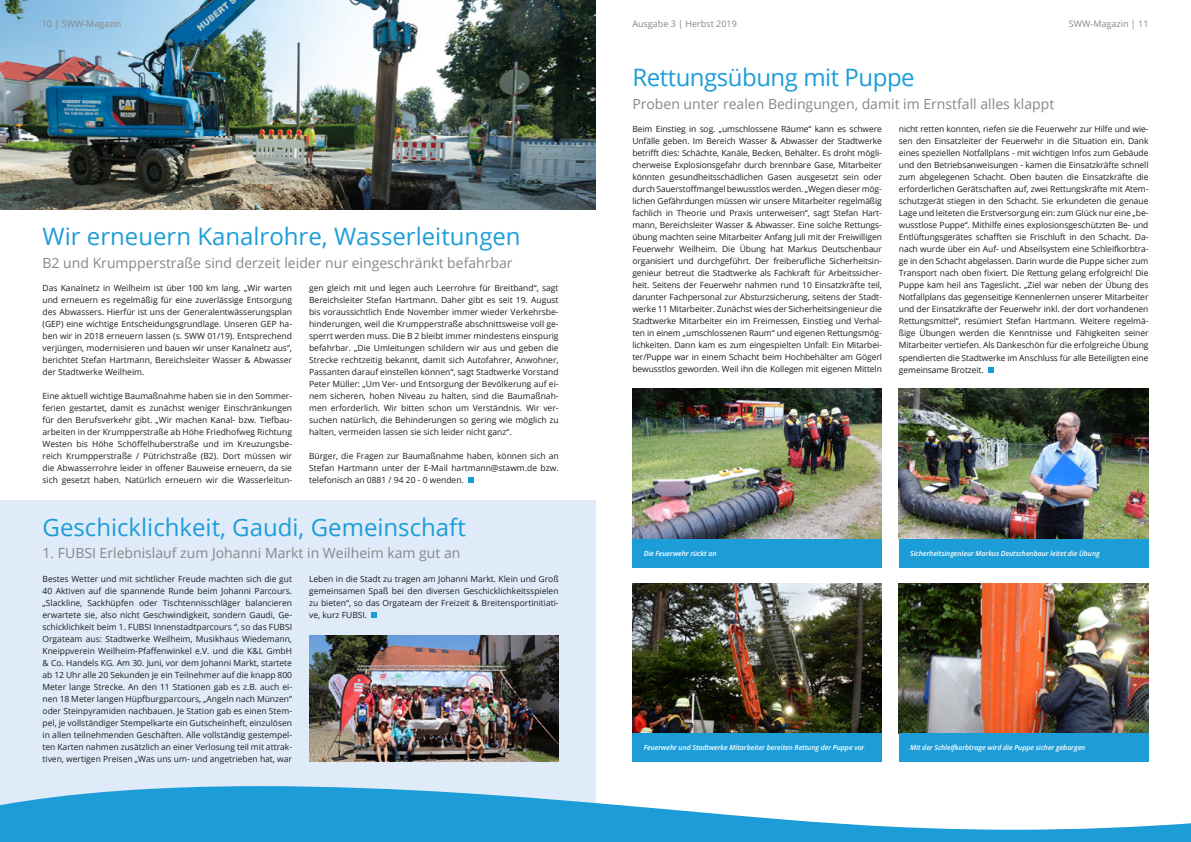
<style>
.page{position:relative;width:1191px;height:842px;background:#fff}
.page>*{position:absolute;margin:0;border:0;box-sizing:border-box;transform-origin:0 0}
.t1{font:24px "Open Sans";color:#1d9dd8}
.t2{font:24px "Open Sans";letter-spacing:-.02em;color:#1d9dd8}
.t3{font:14px "Open Sans";color:#878787}
.t4{font:9px "Open Sans";color:#878787}
.t5{font:8.5px/12px "Open Sans";color:#1d1d1b;text-align:justify}
.t6{font:italic 600 7px "Open Sans";letter-spacing:-.01em;color:#fff}
</style>
<div class="page">
<img style="left:0;top:0;width:595px;height:210px">
<div style="left:0;top:500px;width:595px;height:342px;background:#dfebf9"></div>
<svg style="left:0;top:786px;width:1191px;height:56px;fill:#1d9dd8"></svg>
<svg style="left:988px;top:367px;width:5px;height:5px"></svg>
<img style="left:632px;top:583px;width:250px;height:151px">
<img style="left:899px;top:583px;width:249px;height:151px">
<img style="left:632px;top:388px;width:250px;height:151px">
<img style="left:899px;top:388px;width:249px;height:151px">
<div style="left:632px;top:734px;width:250px;height:28px;background:#1d9dd8"></div>
<div style="left:899px;top:734px;width:249px;height:28px;background:#1d9dd8"></div>
<div style="left:632px;top:539px;width:250px;height:28px;background:#1d9dd8"></div>
<div style="left:899px;top:539px;width:249px;height:28px;background:#1d9dd8"></div>
<svg style="left:371px;top:612px;width:6px;height:5px"></svg>
<img style="left:309px;top:636px;width:249px;height:126px">
<svg style="left:468px;top:477px;width:6px;height:6px"></svg>
<p class="t4" style="left:42px;top:17px;width:81px">10 | SWW-Magazin</p>
<p class="t4" style="left:1069px;top:17px;width:81px">SWW-Magazin | 11</p>
<h1 class="t2" style="left:632px;top:61px;width:284px">Rettungsübung mit Puppe</h1>
<h2 class="t3" style="left:632px;top:94px;width:423px">Proben unter realen Bedingungen, damit im Ernstfall alles klappt</h2>
<p class="t5" style="left:632px;top:123px;width:251px">Beim Einstieg in sog. „umschlossene Räume“ kann es schwere Unfälle geben. Im Bereich Wasser &amp; Abwasser der Stadtwerke betrifft dies: Schächte, Kanäle, Becken, Behälter. Es droht mögli&shy;cherweise Explosionsgefahr durch brennbare Gase, Mitarbeiter könnten gesundheitsschädlichen Gasen ausgesetzt sein oder durch Sauerstoffmangel bewusstlos werden. „Wegen dieser mög&shy;lichen Gefährdungen müssen wir unsere Mitarbeiter regelmäßig fachlich in Theorie und Praxis unterweisen“, sagt Stefan Hart&shy;mann, Bereichsleiter Wasser &amp; Abwasser. Eine solche Rettungs&shy;übung machten seine Mitarbeiter Anfang Juli mit der Freiwilligen Feuerwehr Weilheim. Die Übung hat Markus Deutschenbaur organisiert und durchgeführt. Der freiberufliche Sicherheitsin&shy;genieur betreut die Stadtwerke als Fachkraft für Arbeitssicher&shy;heit. Seitens der Feuerwehr nahmen rund 10 Einsatzkräfte teil, darunter Fachpersonal zur Absturzsicherung, seitens der Stadt&shy;werke 11 Mitarbeiter. Zunächst wies der Sicherheitsingenieur die Stadtwerke Mitarbeiter ein im Freimessen, Einstieg und Verhal&shy;ten in einem „umschlossenen Raum“ und eigenen Rettungsmög&shy;lichkeiten. Dann kam es zum eingespielten Unfall: Ein Mitarbei&shy;ter/Puppe war in einem Schacht beim Hochbehälter am Gögerl bewusstlos geworden. Weil ihn die Kollegen mit eigenen Mitteln</p>
<p class="t5" style="left:899px;top:123px;width:251px">nicht retten konnten, riefen sie die Feuerwehr zur Hilfe und wie&shy;sen den Einsatzleiter der Feuerwehr in die Situation ein. Dank eines speziellen Notfallplans - mit wichtigen Infos zum Gebäude und den Betriebsanweisungen - kamen die Einsatzkräfte schnell zum abgelegenen Schacht. Oben bauten die Einsatzkräfte die erforderlichen Gerätschaften auf, zwei Rettungskräfte mit Atem&shy;schutzgerät stiegen in den Schacht. Sie erkundeten die genaue Lage und leiteten die Erstversorgung ein: zum Glück nur eine „be&shy;wusstlose Puppe“. Mithilfe eines explosionsgeschützten Be- und Entlüftungsgerätes schafften sie Frischluft in den Schacht. Da&shy;nach wurde über ein Auf- und Abseilsystem eine Schleifkorbtra&shy;ge in den Schacht abgelassen. Darin wurde die Puppe sicher zum Transport nach oben fixiert. Die Rettung gelang erfolgreich! Die Puppe kam heil ans Tageslicht. „Ziel war neben der Übung des Notfallplans das gegenseitige Kennenlernen unserer Mitarbeiter und der Einsatzkräfte der Feuerwehr inkl. der dort vorhandenen Rettungsmittel“, resümiert Stefan Hartmann. Weitere regelmä&shy;ßige Übungen werden die Kenntnisse und Fähigkeiten seiner Mitarbeiter vertiefen. Als Dankeschön für die erfolgreiche Übung spendierten die Stadtwerke im Anschluss für alle Beteiligten eine gemeinsame Brotzeit.</p>
<p class="t4" style="left:632px;top:17px;width:106px">Ausgabe 3 | Herbst 2019</p>
<h1 class="t1" style="left:43px;top:220px;width:480px">Wir erneuern Kanalrohre, Wasserleitungen</h1>
<h2 class="t3" style="left:43px;top:253px;width:471px">B2 und Krumpperstraße sind derzeit leider nur eingeschränkt befahrbar</h2>
<p class="t5" style="left:43px;top:282px;width:251px">Das Kanalnetz in Weilheim ist über 100 km lang. „Wir warten und erneuern es regelmäßig für eine zuverlässige Entsorgung des Abwassers. Hierfür ist uns der Generalentwässerungsplan (GEP) eine wichtige Entscheidungsgrundlage. Unseren GEP ha&shy;ben wir in 2018 erneuern lassen (s. SWW 01/19). Entsprechend verjüngen, modernisieren und bauen wir unser Kanalnetz aus“, berichtet Stefan Hartmann, Bereichsleiter Wasser &amp; Abwasser der Stadtwerke Weilheim.</p>
<p class="t5" style="left:43px;top:390px;width:251px">Eine aktuell wichtige Baumaßnahme haben sie in den Sommer&shy;ferien gestartet, damit es zunächst weniger Einschränkungen für den Berufsverkehr gibt. „Wir machen Kanal- bzw. Tiefbau&shy;arbeiten in der Krumpperstraße ab Höhe Friedhofweg Richtung Westen bis Höhe Schöffelhuberstraße und im Kreuzungsbe&shy;reich Krumpperstraße / Pütrichstraße (B2). Dort müssen wir die Abwasserrohre leider in offener Bauweise erneuern, da sie sich gesetzt haben. Natürlich erneuern wir die Wasserleitun-</p>
<p class="t5" style="left:309px;top:282px;width:251px">gen gleich mit und legen auch Leerrohre für Breitband“, sagt Bereichsleiter Stefan Hartmann. Daher gibt es seit 19. August bis voraussichtlich Ende November immer wieder Verkehrsbe&shy;hinderungen, weil die Krumpperstraße abschnittsweise voll ge&shy;sperrt werden muss. Die B 2 bleibt immer mindestens einspurig befahrbar. „Die Umleitungen schildern wir aus und geben die Strecke rechtzeitig bekannt, damit sich Autofahrer, Anwohner, Passanten darauf einstellen können“, sagt Stadtwerke Vorstand Peter Müller: „Um Ver- und Entsorgung der Bevölkerung auf ei&shy;nem sicheren, hohen Niveau zu halten, sind die Baumaßnah&shy;men erforderlich. Wir bitten schon um Verständnis. Wir ver&shy;suchen natürlich, die Behinderungen so gering wie möglich zu halten, vermeiden lassen sie sich leider nicht ganz“.</p>
<p class="t5" style="left:309px;top:450px;width:251px">Bürger, die Fragen zur Baumaßnahme haben, können sich an Stefan Hartmann unter der E-Mail hartmann@stawm.de bzw. telefonisch an 0881 / 94 20 - 0 wenden.</p>
<h1 class="t1" style="left:43px;top:510px;width:425px">Geschicklichkeit, Gaudi, Gemeinschaft</h1>
<h2 class="t3" style="left:43px;top:543px;width:419px">1. FUBSI Erlebnislauf zum Johanni Markt in Weilheim kam gut an</h2>
<p class="t5" style="left:43px;top:572px;width:251px">Bestes Wetter und mit sichtlicher Freude machten sich die gut 40 Aktiven auf die spannende Runde beim Johanni Parcours. „Slackline, Sackhüpfen oder Tischtennisschläger balancieren erwartete sie, also nicht Geschwindigkeit, sondern Gaudi, Ge&shy;schicklichkeit beim 1. FUBSI Innenstadtparcours “, so das FUBSI Orgateam aus: Stadtwerke Weilheim, Musikhaus Wiedemann, Kneippverein Weilheim-Pfaffenwinkel e.V. und die K&amp;L GmbH &amp; Co. Handels KG. Am 30. Juni, vor dem Johanni Markt, startete ab 12 Uhr alle 20 Sekunden je ein Teilnehmer auf die knapp 800<br>Meter lange Strecke. An den 11 Stationen gab es z.B. auch ei&shy;nen 18 Meter langen Hüpfburgparcours, „Angeln nach Münzen“ oder Steinpyramiden nachbauen. Je Station gab es einen Stem&shy;pel, je vollständiger Stempelkarte ein Gutscheinheft, einzulösen in allen teilnehmenden Geschäften. Alle vollständig gestempel&shy;ten Karten nahmen zusätzlich an einer Verlosung teil mit attrak&shy;tiven, wertigen Preisen „Was uns um- und angetrieben hat, war</p>
<p class="t5" style="left:309px;top:572px;width:251px">Leben in die Stadt zu tragen am Johanni Markt. Klein und Groß gemeinsamen Spaß bei den diversen Geschicklichkeitsspielen zu bieten“, so das Orgateam der Freizeit &amp; Breitensportinitiati&shy;ve, kurz FUBSI.</p>
<p class="t6" style="left:643px;top:548px;width:74px">Die Feuerwehr rückt an</p>
<p class="t6" style="left:910px;top:548px;width:191px">Sicherheitsingenieur Markus Deutschenbaur leitet die Übung</p>
<p class="t6" style="left:643px;top:743px;width:222px">Feuerwehr und Stadtwerke Mitarbeiter bereiten Rettung der Puppe vor</p>
<p class="t6" style="left:910px;top:743px;width:177px">Mit der Schleifkorbtrage wird die Puppe sicher geborgen</p>
</div>
